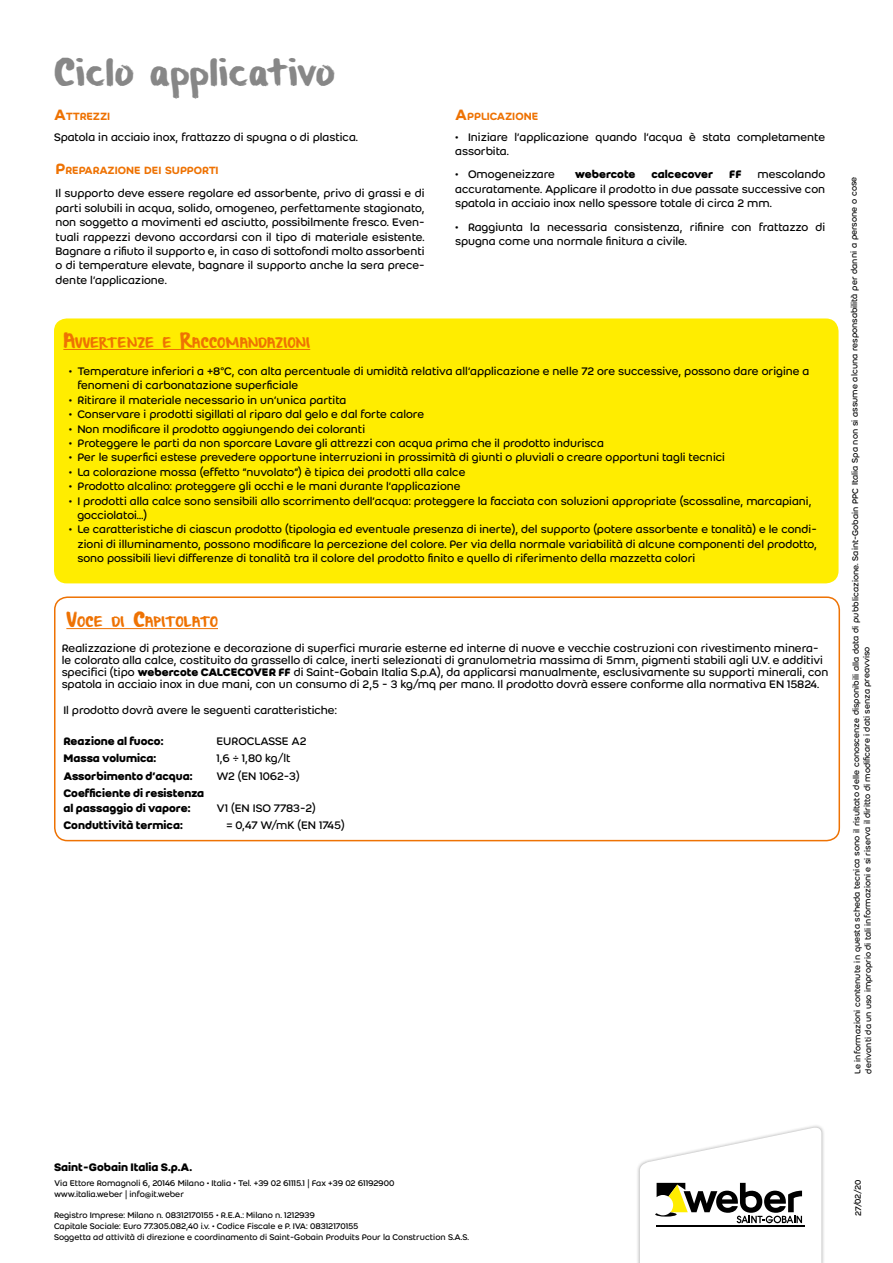
<style>
.page{position:relative;width:893px;height:1263px;background:#fff}
.page>*{position:absolute;margin:0;border:0;box-sizing:border-box;transform-origin:0 0}
.t1{font:30px "Weber Brush";letter-spacing:.015em;color:#878787}
.t2{font:12px/14.4px "Weber";color:#000}
.t3{font:700 12px/14.4px "Weber";color:#000}
.t4{font:500 11.55px "Weber";letter-spacing:-.015em;color:#ee7203}
.t5{font:11.55px "Weber Brush";letter-spacing:.015em;color:#ee7203}
.t6{font:9px/10.8px "Weber";letter-spacing:-.005em;color:#000}
.s1{font-size:16.5px}
.s2{font-weight:700}
</style>
<div class="page">
<div style="left:636px;top:1124px;width:189px;height:139px;background:#000;opacity:.3"></div>
<svg style="left:640px;top:1126px;width:181px;height:137px"></svg>
<div style="left:54px;top:318px;width:784px;height:265px;background:#ffed00;border-radius:13px"></div>
<hr style="left:63px;top:349px;width:247px;height:1px;background:#ee7203">
<hr style="left:66px;top:628px;width:152px;height:1px;background:#ee7203">
<div style="left:54px;top:596px;width:786px;height:245px;border:2px solid #ee7203;border-radius:13px"></div>
<h1 class="t1" style="left:54px;top:58px;width:282px">Ciclo applicativo</h1>
<p class="t4" style="left:54px;top:107px;width:58px"><span class="s1">A</span>TTREZZI</p>
<p class="t2" style="left:54px;top:129px;width:305px">Spatola in acciaio inox, frattazzo di spugna o di plastica.</p>
<p class="t4" style="left:56px;top:162px;width:165px"><span class="s1">P</span>REPARAZIONE DEI SUPPORTI</p>
<p class="t2" style="left:56px;top:186px;width:371px;text-align:justify">Il supporto deve essere regolare ed assorbente, privo di grassi e di parti solubili in acqua, solido, omogeneo, perfettamente stagionato, non soggetto a movimenti ed asciutto, possibilmente fresco. Even&shy;tuali rappezzi devono accordarsi con il tipo di materiale esistente.<br>Bagnare a rifiuto il supporto e, in caso di sottofondi molto assorbenti o di temperature elevate, bagnare il supporto anche la sera prece&shy;dente l’applicazione.</p>
<p class="t4" style="left:455px;top:107px;width:84px"><span class="s1">A</span>PPLICAZIONE</p>
<p class="t2" style="left:455px;top:129px;width:371px">• Iniziare l’applicazione quando l’acqua è stata completamente assorbita.</p>
<p class="t2" style="left:455px;top:167px;width:101px">• Omogeneizzare</p>
<p class="t3" style="left:575px;top:167px;width:62px">webercote</p>
<p class="t3" style="left:652px;top:167px;width:63px">calcecover</p>
<p class="t3" style="left:729px;top:167px;width:14px">FF</p>
<p class="t2" style="left:455px;top:167px;width:371px;text-align:justify;text-indent:302px">mescolando accuratamente. Applicare il prodotto in due passate successive con spatola in acciaio inox nello spessore totale di circa 2 mm.</p>
<p class="t2" style="left:455px;top:220px;width:371px">• Raggiunta la necessaria consistenza, rifinire con frattazzo di spugna come una normale finitura a civile.</p>
<p class="t5" style="left:63px;top:337px;width:248px"><span class="s1">A</span>VVERTENZE E <span class="s1">R</span>ACCOMANDAZIONI</p>
<p class="t2" style="left:77px;top:364px;width:733px;text-indent:-9px">• Temperature inferiori a +8°C, con alta percentuale di umidità relativa all’applicazione e nelle 72 ore successive, possono dare origine a fenomeni di carbonatazione superficiale</p>
<p class="t2" style="left:69px;top:393px;width:279px">• Ritirare il materiale necessario in un’unica partita</p>
<p class="t2" style="left:69px;top:407px;width:357px">• Conservare i prodotti sigillati al riparo dal gelo e dal forte calore</p>
<p class="t2" style="left:69px;top:421px;width:298px">• Non modificare il prodotto aggiungendo dei coloranti</p>
<p class="t2" style="left:69px;top:436px;width:536px">• Proteggere le parti da non sporcare Lavare gli attrezzi con acqua prima che il prodotto indurisca</p>
<p class="t2" style="left:69px;top:450px;width:658px">• Per le superfici estese prevedere opportune interruzioni in prossimità di giunti o pluviali o creare opportuni tagli tecnici</p>
<p class="t2" style="left:69px;top:465px;width:398px">• La colorazione mossa (effetto “nuvolato”) è tipica dei prodotti alla calce</p>
<p class="t2" style="left:69px;top:479px;width:393px">• Prodotto alcalino: proteggere gli occhi e le mani durante l’applicazione</p>
<p class="t2" style="left:77px;top:493px;width:736px;text-indent:-9px">• I prodotti alla calce sono sensibili allo scorrimento dell’acqua: proteggere la facciata con soluzioni appropriate (scossaline, marcapiani, gocciolatoi…)</p>
<p class="t2" style="left:77px;top:522px;width:741px;text-align:justify;text-indent:-9px">• Le caratteristiche di ciascun prodotto (tipologia ed eventuale presenza di inerte), del supporto (potere assorbente e tonalità) e le condi&shy;zioni di illuminamento, possono modificare la percezione del colore. Per via della normale variabilità di alcune componenti del prodotto, sono possibili lievi differenze di tonalità tra il colore del prodotto finito e quello di riferimento della mazzetta colori</p>
<p class="t5" style="left:66px;top:616px;width:153px"><span class="s1">V</span>OCE DI <span class="s1">C</span>APITOLATO</p>
<p class="t2" style="left:62px;top:642px;width:768px;line-height:12px">Realizzazione di protezione e decorazione di superfici murarie esterne ed interne di nuove e vecchie costruzioni con rivestimento minera&shy;le colorato alla calce, costituito da grassello di calce, inerti selezionati di granulometria massima di 5mm, pigmenti stabili agli U.V. e additivi specifici (tipo <span class="s2">webercote CALCECOVER FF</span> di Saint-Gobain Italia S.p.A), da applicarsi manualmente, esclusivamente su supporti minerali, con spatola in acciaio inox in due mani, con un consumo di 2,5 - 3 kg/mq per mano. Il prodotto dovrà essere conforme alla normativa EN 15824.</p>
<p class="t2" style="left:63px;top:702px;width:275px">Il prodotto dovrà avere le seguenti caratteristiche:</p>
<p class="t3" style="left:63px;top:733px;width:102px">Reazione al fuoco:</p>
<p class="t2" style="left:216px;top:733px;width:92px">EUROCLASSE A2</p>
<p class="t3" style="left:63px;top:751px;width:94px">Massa volumica:</p>
<p class="t2" style="left:216px;top:751px;width:76px">1,6 ÷ 1,80 kg/lt</p>
<p class="t3" style="left:63px;top:769px;width:131px">Assorbimento d’acqua:</p>
<p class="t2" style="left:216px;top:768px;width:85px">W2 (EN 1062-3)</p>
<p class="t3" style="left:63px;top:786px;width:142px">Coefficiente di resistenza al passaggio di vapore:</p>
<p class="t2" style="left:216px;top:800px;width:101px">V1 (EN ISO 7783-2)</p>
<p class="t3" style="left:63px;top:818px;width:121px">Conduttività termica:</p>
<p class="t2" style="left:216px;top:818px;width:130px">λ = 0,47 W/mK (EN 1745)</p>
<p class="t6" style="left:850px;top:1074px;width:899px;line-height:11.7px;rotate:-90deg">Le informazioni contenute in questa scheda tecnica sono il risultato delle conoscenze disponibili alla data di pubblicazione. Saint-Gobain PPC Italia Spa non si assume alcuna responsabilità per danni a persone o cose derivanti da un uso improprio di tali informazioni e si riserva il diritto di modificare i dati senza preavviso</p>
<p class="t3" style="left:54px;top:1160px;width:140px">Saint-Gobain Italia S.p.A.</p>
<p class="t6" style="left:54px;top:1177px;width:342px">Via Ettore Romagnoli 6, 20146 Milano • Italia • Tel. +39 02 61115.1 | Fax +39 02 61192900 www.italia.weber | info@it.weber</p>
<p class="t6" style="left:54px;top:1210px;width:417px">Registro Imprese: Milano n. 08312170155 • R.E.A.: Milano n. 1212939<br>Capitale Sociale: Euro 77.305.082,40 i.v. • Codice Fiscale e P. IVA: 08312170155<br>Soggetta ad attività di direzione e coordinamento di Saint-Gobain Produits Pour la Construction S.A.S.</p>
<p class="t6" style="left:852px;top:1215px;width:37px;rotate:-90deg">27/02/20</p>
</div>
